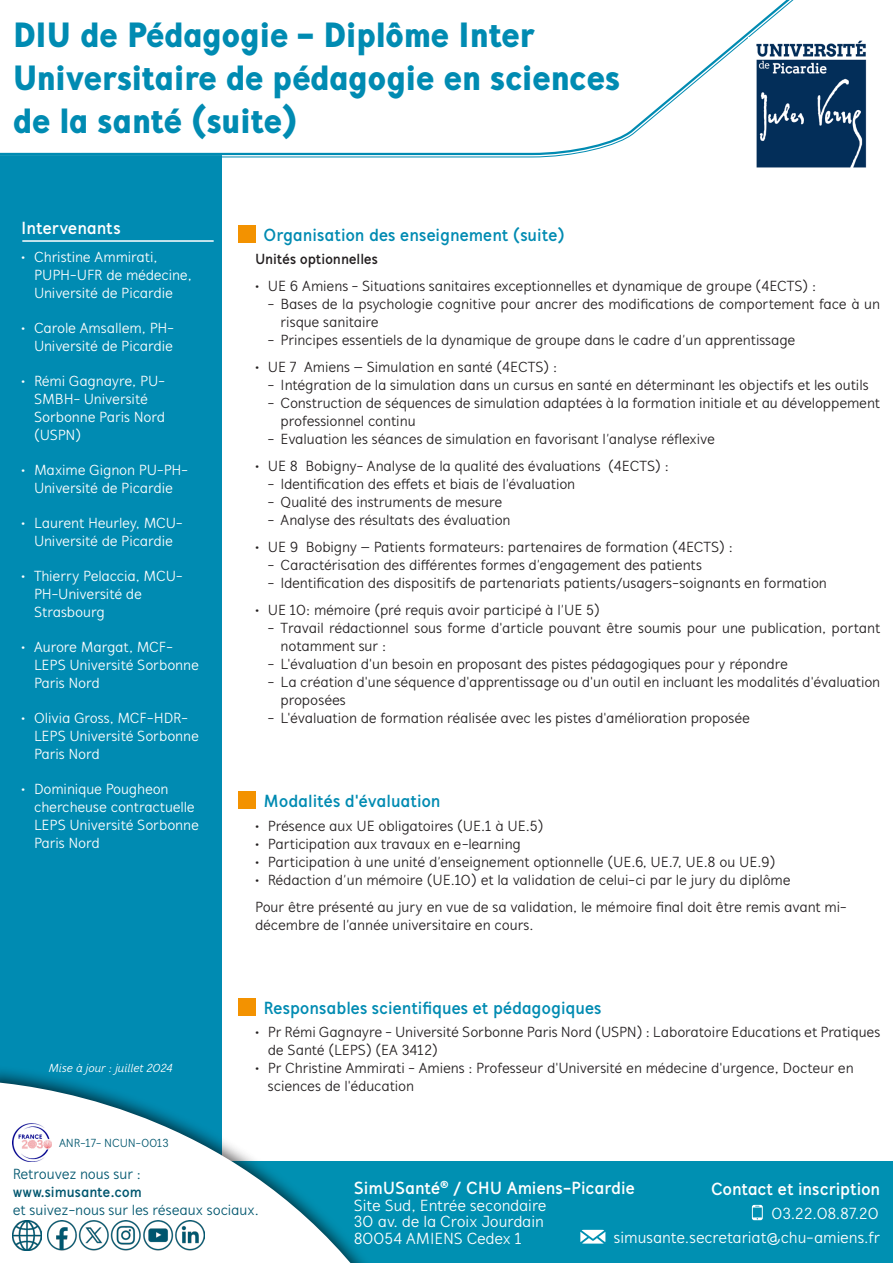
<style>
.page{position:relative;width:893px;height:1263px;background:#fff}
.page>*{position:absolute;margin:0;border:0;box-sizing:border-box;transform-origin:0 0}
.t1{font:900 36px/43.2px "Mucho Sans";letter-spacing:-.01em;color:#008bb2}
.t2{font:700 18px "Mucho Sans";letter-spacing:-.005em;color:#008bb2}
.t3{font:700 18px "Mucho Sans";color:#fff}
.t4{font:16.5px/16.5px "Mucho Sans";letter-spacing:-.01em;color:#fff}
.t5{font:15px/18px "Mucho Sans";letter-spacing:-.005em;color:#231f20}
.t6{font:15px/18px "Mucho Sans";letter-spacing:-.01em;color:#fff}
.t7{font:15px/18px "Mucho Sans";color:#00566e}
.t8{font:700 15px "Mucho Sans";letter-spacing:-.01em;color:#231f20}
.t9{font:italic 12px "Mucho Sans";color:#fff}
.t10{font:12px "Mucho Sans";letter-spacing:-.015em;color:#00566e}
.s1{font-weight:700}
</style>
<div class="page">
<div style="left:0;top:145px;width:221px;height:1031px;background:#008bb2"></div>
<div style="left:0;top:1161px;width:893px;height:102px;background:#0090b2"></div>
<div style="left:0;top:1064px;width:382px;height:199px;background:#231f20;opacity:.75"></div>
<svg style="left:0;top:1082px;width:370px;height:181px;fill:#fff"></svg>
<svg style="left:0;top:0;width:794px;height:156px"></svg>
<svg style="left:752px;top:1205px;width:11px;height:15px"></svg>
<svg style="left:580px;top:1230px;width:25px;height:13px"></svg>
<img style="left:13px;top:1220px;width:28px;height:30px">
<img style="left:13px;top:1123px;width:39px;height:38px">
<img style="left:47px;top:1220px;width:157px;height:30px">
<div style="left:238px;top:225px;width:17px;height:17px;background:#f39200"></div>
<div style="left:238px;top:998px;width:17px;height:17px;background:#f39200"></div>
<div style="left:238px;top:792px;width:17px;height:17px;background:#f39200"></div>
<img style="left:748px;top:38px;width:119px;height:130px">
<hr style="left:22px;top:240px;width:192px;height:2px;background:#fff">
<p class="t1" style="left:13px;top:13px;width:608px">DIU de Pédagogie - Diplôme Inter<br>Universitaire de pédagogie en sciences</p>
<p class="t1" style="left:13px;top:99px;width:286px">de la santé (suite)</p>
<p class="t3" style="left:21px;top:217px;width:101px">Intervenants</p>
<p class="t6" style="left:34px;top:247px;width:159px;text-indent:-13px">• Christine Ammirati,<br>PUPH-UFR de médecine,<br>Université de Picardie</p>
<p class="t6" style="left:21px;top:318px;width:154px;text-align:right">• Carole Amsallem, PH-<br>Université de Picardie</p>
<p class="t6" style="left:34px;top:371px;width:133px;text-indent:-13px">• Rémi Gagnayre, PU-<br>SMBH- Université<br>Sorbonne Paris Nord (USPN)</p>
<p class="t6" style="left:21px;top:460px;width:168px;text-align:center">• Maxime Gignon PU-PH-<br>Université de Picardie</p>
<p class="t6" style="left:21px;top:513px;width:163px;text-align:center">• Laurent Heurley, MCU-<br>Université de Picardie</p>
<p class="t6" style="left:34px;top:566px;width:150px;text-indent:-13px">• Thierry Pelaccia, MCU-<br>PH-Université de<br>Strasbourg</p>
<p class="t6" style="left:34px;top:638px;width:166px;text-indent:-13px">• Aurore Margat, MCF-<br>LEPS Université Sorbonne<br>Paris Nord</p>
<p class="t6" style="left:34px;top:709px;width:166px;text-indent:-13px">• Olivia Gross, MCF-HDR-<br>LEPS Université Sorbonne<br>Paris Nord</p>
<p class="t6" style="left:34px;top:780px;width:166px;text-indent:-13px">• Dominique Pougheon chercheuse contractuelle<br>LEPS Université Sorbonne<br>Paris Nord</p>
<p class="t9" style="left:48px;top:1061px;width:126px">Mise à jour : juillet 2024</p>
<p class="t10" style="left:59px;top:1136px;width:111px">ANR-17- NCUN-0013</p>
<p class="t2" style="left:264px;top:224px;width:303px">Organisation des enseignement (suite)</p>
<p class="t8" style="left:255px;top:250px;width:124px">Unités optionnelles</p>
<p class="t5" style="left:255px;top:277px;width:563px">• UE 6 Amiens - Situations sanitaires exceptionnelles et dynamique de groupe (4ECTS) :</p>
<p class="t5" style="left:281px;top:295px;width:601px;text-indent:-13px">- Bases de la psychologie cognitive pour ancrer des modifications de comportement face à un risque sanitaire</p>
<p class="t5" style="left:268px;top:331px;width:529px">- Principes essentiels de la dynamique de groupe dans le cadre d’un apprentissage</p>
<p class="t5" style="left:255px;top:358px;width:303px">• UE 7 Amiens – Simulation en santé (4ECTS) :</p>
<p class="t5" style="left:268px;top:376px;width:602px">- Intégration de la simulation dans un cursus en santé en déterminant les objectifs et les outils</p>
<p class="t5" style="left:281px;top:394px;width:601px;text-indent:-13px">- Construction de séquences de simulation adaptées à la formation initiale et au développement professionnel continu</p>
<p class="t5" style="left:268px;top:430px;width:448px">- Evaluation les séances de simulation en favorisant l’analyse réflexive</p>
<p class="t5" style="left:255px;top:457px;width:415px">• UE 8 Bobigny- Analyse de la qualité des évaluations (4ECTS) :</p>
<p class="t5" style="left:268px;top:475px;width:309px">- Identification des effets et biais de l’évaluation</p>
<p class="t5" style="left:268px;top:493px;width:236px">- Qualité des instruments de mesure</p>
<p class="t5" style="left:268px;top:511px;width:244px">- Analyse des résultats des évaluation</p>
<p class="t5" style="left:255px;top:538px;width:479px">• UE 9 Bobigny – Patients formateurs: partenaires de formation (4ECTS) :</p>
<p class="t5" style="left:268px;top:556px;width:436px">- Caractérisation des différentes formes d’engagement des patients</p>
<p class="t5" style="left:268px;top:574px;width:560px">- Identification des dispositifs de partenariats patients/usagers-soignants en formation</p>
<p class="t5" style="left:255px;top:601px;width:346px">• UE 10: mémoire (pré requis avoir participé à l’UE 5)</p>
<p class="t5" style="left:281px;top:619px;width:601px;text-indent:-13px">- Travail rédactionnel sous forme d'article pouvant être soumis pour une publication, portant notamment sur :</p>
<p class="t5" style="left:268px;top:655px;width:522px">- L'évaluation d'un besoin en proposant des pistes pédagogiques pour y répondre</p>
<p class="t5" style="left:281px;top:673px;width:601px;text-indent:-13px">- La création d'une séquence d'apprentissage ou d'un outil en incluant les modalités d'évaluation proposées</p>
<p class="t5" style="left:268px;top:709px;width:484px">- L'évaluation de formation réalisée avec les pistes d'amélioration proposée</p>
<p class="t2" style="left:264px;top:790px;width:178px">Modalités d'évaluation</p>
<p class="t5" style="left:255px;top:816px;width:290px">• Présence aux UE obligatoires (UE.1 à UE.5)</p>
<p class="t5" style="left:255px;top:834px;width:267px">• Participation aux travaux en e-learning</p>
<p class="t5" style="left:255px;top:852px;width:522px">• Participation à une unité d’enseignement optionnelle (UE.6, UE.7, UE.8 ou UE.9)</p>
<p class="t5" style="left:255px;top:870px;width:537px">• Rédaction d’un mémoire (UE.10) et la validation de celui-ci par le jury du diplôme</p>
<p class="t5" style="left:255px;top:897px;width:593px">Pour être présenté au jury en vue de sa validation, le mémoire final doit être remis avant mi&shy;décembre de l’année universitaire en cours.</p>
<p class="t2" style="left:264px;top:996px;width:339px">Responsables scientifiques et pédagogiques</p>
<p class="t5" style="left:268px;top:1023px;width:614px;text-indent:-13px">• Pr Rémi Gagnayre - Université Sorbonne Paris Nord (USPN) : Laboratoire Educations et Pratiques de Santé (LEPS) (EA 3412)</p>
<p class="t5" style="left:268px;top:1059px;width:587px;text-indent:-13px">• Pr Christine Ammirati - Amiens : Professeur d'Université en médecine d'urgence, Docteur en sciences de l'éducation</p>
<p class="t7" style="left:13px;top:1164px;width:248px">Retrouvez nous sur : <span class="s1">www.simusante.com<br></span>et suivez-nous sur les réseaux sociaux.</p>
<p class="t3" style="left:354px;top:1177px;width:283px">SimUSanté<sup>®</sup> / CHU Amiens-Picardie</p>
<p class="t4" style="left:354px;top:1197px;width:194px">Site Sud, Entrée secondaire<br>30 av. de la Croix Jourdain<br>80054 AMIENS Cedex 1</p>
<p class="t4" style="left:614px;top:1201px;width:268px;line-height:24.2px;text-align:right">03.22.08.87.20 simusante.secretariat@chu-amiens.fr</p>
<p class="t3" style="left:711px;top:1178px;width:171px">Contact et inscription</p>
</div>
